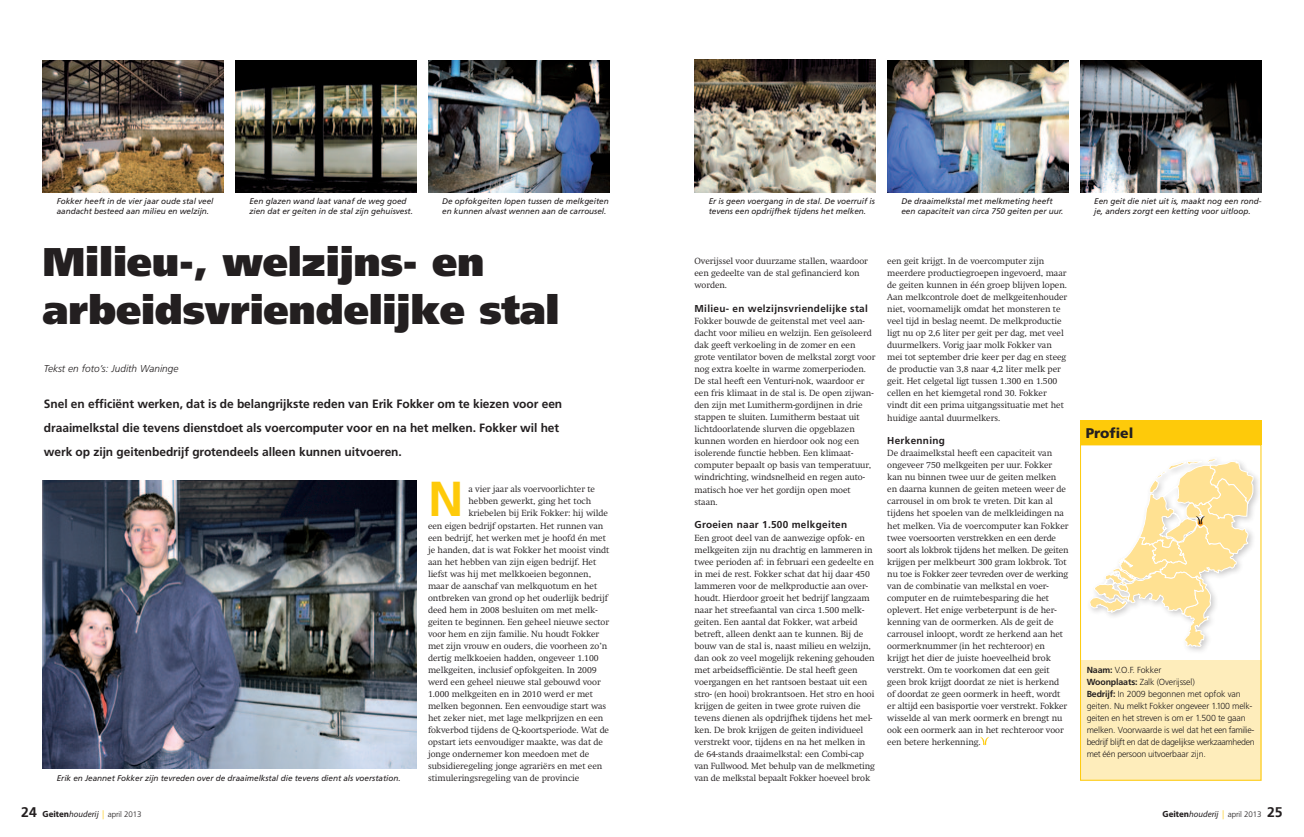
<style>
.page{position:relative;width:1304px;height:837px;background:#fff}
.page>*{position:absolute;margin:0;border:0;box-sizing:border-box;transform-origin:0 0}
.t1{font:700 49.1px "Frutiger LT Std";color:#feca0a}
.t2{font:900 40px/48px "Frutiger LT Std";letter-spacing:-.005em;color:#231f20}
.t3{font:900 14px "Frutiger LT Std";letter-spacing:-.005em;color:#231f20}
.t4{font:700 12px/24px "Frutiger LT Std";letter-spacing:-.005em;color:#231f20}
.t5{font:700 10px "Frutiger LT Std";letter-spacing:.03em;color:#231f20}
.t6{font:italic 300 10px "Frutiger LT Std";color:#231f20}
.t7{font:300 8.8px/12px "Swift";letter-spacing:-.005em;color:#231f20}
.t8{font:300 8.8px/12px "Frutiger LT Std";letter-spacing:-.02em;color:#231f20}
.t9{font:italic 8.2px/10px "Frutiger LT Std";letter-spacing:-.005em;color:#231f20}
.t10{font:300 8px "Frutiger LT Std";letter-spacing:-.015em;color:#231f20}
.s1{font-weight:700}
.s2{font-weight:700;font-size:14px}
.s3{font-family:"Myriad Pro";font-weight:700;font-size:9px}
.s4{font-family:"Myriad Pro";font-weight:400;font-style:italic;font-size:8.8px}
.s5{font-family:"Myriad Pro";font-weight:400;font-style:italic;font-size:9px;color:#feca0a}
</style>
<div class="page">
<div style="left:1080px;top:420px;width:181px;height:24px;background:#feca0a"></div>
<div style="left:1080px;top:660px;width:181px;height:120px;background:#feedbb"></div>
<div style="left:1080px;top:444px;width:181px;height:336px;border:1px solid #feca0a"></div>
<div style="left:1085px;top:454px;width:175px;height:200px;background:#fff"></div>
<img style="left:43px;top:480px;width:374px;height:288px">
<img style="left:1080px;top:60px;width:181px;height:132px">
<img style="left:887px;top:60px;width:182px;height:132px">
<img style="left:694px;top:60px;width:182px;height:132px">
<img style="left:428px;top:60px;width:181px;height:132px">
<img style="left:235px;top:60px;width:182px;height:132px">
<img style="left:43px;top:60px;width:181px;height:132px">
<svg style="left:980px;top:736px;width:9px;height:9px"></svg>
<svg style="left:1090px;top:459px;width:164px;height:188px"></svg>
<p class="t9" style="left:57px;top:196px;width:158px">Fokker heeft in de vier jaar oude stal veel aandacht besteed aan milieu en welzijn.</p>
<p class="t9" style="left:249px;top:196px;width:165px">Een glazen wand laat vanaf de weg goed zien dat er geiten in de stal zijn gehuisvest.</p>
<p class="t9" style="left:442px;top:196px;width:168px">De opfokgeiten lopen tussen de melkgeiten en kunnen alvast wennen aan de carrousel.</p>
<p class="t9" style="left:709px;top:196px;width:168px">Er is geen voergang in de stal. De voerruif is tevens een opdrijfhek tijdens het melken.</p>
<p class="t9" style="left:901px;top:196px;width:163px">De draaimelkstal met melkmeting heeft een capaciteit van circa 750 geiten per uur.</p>
<p class="t9" style="left:1094px;top:196px;width:169px">Een geit die niet uit is, maakt nog een rond&shy;je, anders zorgt een ketting voor uitloop.</p>
<h2 class="t2" style="left:43px;top:238px;width:519px">Milieu-, welzijns- en arbeidsvriendelijke stal</h2>
<p class="t6" style="left:44px;top:363px;width:136px">Tekst en foto’s: Judith Waninge</p>
<p class="t4" style="left:44px;top:392px;width:520px">Snel en efficiënt werken, dat is de belangrijkste reden van Erik Fokker om te kiezen voor een draaimelkstal die tevens dienstdoet als voercomputer voor en na het melken. Fokker wil het werk op zijn geitenbedrijf grotendeels alleen kunnen uitvoeren.</p>
<p class="t9" style="left:57px;top:772px;width:345px">Erik en Jeannet Fokker zijn tevreden over de draaimelkstal die tevens dient als voerstation.</p>
<h1 class="t1" style="left:428px;top:470px;width:37px">N</h1>
<p class="t7" style="left:468px;top:483px;width:128px">a vier jaar als voervoorlichter te</p>
<p class="t7" style="left:468px;top:495px;width:124px">hebben gewerkt, ging het toch</p>
<p class="t7" style="left:468px;top:507px;width:141px">kriebelen bij Erik Fokker: hij wilde</p>
<p class="t7" style="left:428px;top:519px;width:177px">een eigen bedrijf opstarten. Het runnen van</p>
<p class="t7" style="left:428px;top:531px;width:179px">een bedrijf, het werken met je hoofd én met</p>
<p class="t7" style="left:428px;top:543px;width:183px">je handen, dat is wat Fokker het mooist vindt</p>
<p class="t7" style="left:428px;top:555px;width:170px">aan het hebben van zijn eigen bedrijf. Het</p>
<p class="t7" style="left:428px;top:567px;width:165px">liefst was hij met melkkoeien begonnen,</p>
<p class="t7" style="left:428px;top:579px;width:171px">maar de aanschaf van melkquotum en het</p>
<p class="t7" style="left:428px;top:591px;width:181px">ontbreken van grond op het ouderlijk bedrijf</p>
<p class="t7" style="left:428px;top:603px;width:171px">deed hem in 2008 besluiten om met melk-</p>
<p class="t7" style="left:428px;top:615px;width:183px">geiten te beginnen. Een geheel nieuwe sector</p>
<p class="t7" style="left:428px;top:627px;width:173px">voor hem en zijn familie. Nu houdt Fokker</p>
<p class="t7" style="left:428px;top:639px;width:181px">met zijn vrouw en ouders, die voorheen zo’n</p>
<p class="t7" style="left:428px;top:651px;width:172px">dertig melkkoeien hadden, ongeveer 1.100</p>
<p class="t7" style="left:428px;top:663px;width:170px">melkgeiten, inclusief opfokgeiten. In 2009</p>
<p class="t7" style="left:428px;top:675px;width:174px">werd een geheel nieuwe stal gebouwd voor</p>
<p class="t7" style="left:428px;top:687px;width:166px">1.000 melkgeiten en in 2010 werd er met</p>
<p class="t7" style="left:428px;top:699px;width:180px">melken begonnen. Een eenvoudige start was</p>
<p class="t7" style="left:428px;top:711px;width:177px">het zeker niet, met lage melkprijzen en een</p>
<p class="t7" style="left:428px;top:723px;width:183px">fokverbod tijdens de Q-koortsperiode. Wat de</p>
<p class="t7" style="left:428px;top:735px;width:177px">opstart iets eenvoudiger maakte, was dat de</p>
<p class="t7" style="left:428px;top:747px;width:163px">jonge ondernemer kon meedoen met de</p>
<p class="t7" style="left:428px;top:759px;width:176px">subsidieregeling jonge agrariërs en met een</p>
<p class="t7" style="left:428px;top:771px;width:153px">stimuleringsregeling van de provincie</p>
<p class="t7" style="left:694px;top:255px;width:175px">Overijssel voor duurzame stallen, waardoor een gedeelte van de stal gefinancierd kon worden.</p>
<p class="t5" style="left:694px;top:303px;width:175px">Milieu- en welzijnsvriendelijke stal</p>
<p class="t7" style="left:694px;top:315px;width:182px">Fokker bouwde de geitenstal met veel aan&shy;dacht voor milieu en welzijn. Een geïsoleerd dak geeft verkoeling in de zomer en een grote ventilator boven de melkstal zorgt voor nog extra koelte in warme zomerperioden.<br>De stal heeft een Venturi-nok, waardoor er een fris klimaat in de stal is. De open zijwan&shy;den zijn met Lumitherm-gordijnen in drie stappen te sluiten. Lumitherm bestaat uit lichtdoorlatende slurven die opgeblazen kunnen worden en hierdoor ook nog een isolerende functie hebben. Een klimaat&shy;computer bepaalt op basis van temperatuur, windrichting, windsnelheid en regen auto&shy;matisch hoe ver het gordijn open moet staan.</p>
<p class="t5" style="left:694px;top:519px;width:154px">Groeien naar 1.500 melkgeiten</p>
<p class="t7" style="left:694px;top:531px;width:182px">Een groot deel van de aanwezige opfok- en melkgeiten zijn nu drachtig en lammeren in twee perioden af: in februari een gedeelte en in mei de rest. Fokker schat dat hij daar 450 lammeren voor de melkproductie aan over&shy;houdt. Hierdoor groeit het bedrijf langzaam naar het streefaantal van circa 1.500 melk&shy;geiten. Een aantal dat Fokker, wat arbeid betreft, alleen denkt aan te kunnen. Bij de bouw van de stal is, naast milieu en welzijn, dan ook zo veel mogelijk rekening gehouden met arbeidsefficiëntie. De stal heeft geen voergangen en het rantsoen bestaat uit een stro- (en hooi) brokrantsoen. Het stro en hooi krijgen de geiten in twee grote ruiven die tevens dienen als opdrijfhek tijdens het mel&shy;ken. De brok krijgen de geiten individueel verstrekt voor, tijdens en na het melken in de 64-stands draaimelkstal: een Combi-cap van Fullwood. Met behulp van de melkmeting van de melkstal bepaalt Fokker hoeveel brok</p>
<p class="t7" style="left:887px;top:255px;width:181px">een geit krijgt. In de voercomputer zijn meerdere productiegroepen ingevoerd, maar de geiten kunnen in één groep blijven lopen.<br>Aan melkcontrole doet de melkgeitenhouder niet, voornamelijk omdat het monsteren te veel tijd in beslag neemt. De melkproductie ligt nu op 2,6 liter per geit per dag, met veel duurmelkers. Vorig jaar molk Fokker van mei tot september drie keer per dag en steeg de productie van 3,8 naar 4,2 liter melk per geit. Het celgetal ligt tussen 1.300 en 1.500 cellen en het kiemgetal rond 30. Fokker vindt dit een prima uitgangssituatie met het huidige aantal duurmelkers.</p>
<p class="t5" style="left:887px;top:435px;width:59px">Herkenning</p>
<p class="t7" style="left:887px;top:447px;width:183px">De draaimelkstal heeft een capaciteit van ongeveer 750 melkgeiten per uur. Fokker kan nu binnen twee uur de geiten melken<br>en daarna kunnen de geiten meteen weer de carrousel in om brok te vreten. Dit kan al tijdens het spoelen van de melkleidingen na het melken. Via de voercomputer kan Fokker twee voersoorten verstrekken en een derde soort als lokbrok tijdens het melken. De geiten krijgen per melkbeurt 300 gram lokbrok. Tot nu toe is Fokker zeer tevreden over de werking van de combinatie van melkstal en voer&shy;computer en de ruimtebesparing die het oplevert. Het enige verbeterpunt is de her&shy;kenning van de oormerken. Als de geit de carrousel inloopt, wordt ze herkend aan het oormerknummer (in het rechteroor) en krijgt het dier de juiste hoeveelheid brok verstrekt. Om te voorkomen dat een geit geen brok krijgt doordat ze niet is herkend of doordat ze geen oormerk in heeft, wordt er altijd een basisportie voer verstrekt. Fokker wisselde al van merk oormerk en brengt nu ook een oormerk aan in het rechteroor voor een betere herkenning.</p>
<h3 class="t3" style="left:1086px;top:424px;width:49px">Profiel</h3>
<p class="t8" style="left:1087px;top:663px;width:169px"><span class="s1">Naam:</span> V.O.F. Fokker<br><span class="s1">Woonplaats:</span> Zalk (Overijssel)<br><span class="s1">Bedrijf:</span> In 2009 begonnen met opfok van geiten. Nu melkt Fokker ongeveer 1.100 melk&shy;geiten en het streven is om er 1.500 te gaan melken. Voorwaarde is wel dat het een familie&shy;bedrijf blijft en dat de dagelijkse werkzaamheden met één persoon uitvoerbaar zijn.</p>
<p class="t10" style="left:21px;top:809px;width:122px"><span class="s2">24</span> <span class="s3">Geiten</span><span class="s4">houderij</span> <span class="s5">|</span> april 2013</p>
<p class="t10" style="left:1162px;top:809px;width:122px"><span class="s3">Geiten</span><span class="s4">houderij</span> <span class="s5">|</span> april 2013 <span class="s2">25</span></p>
</div>
